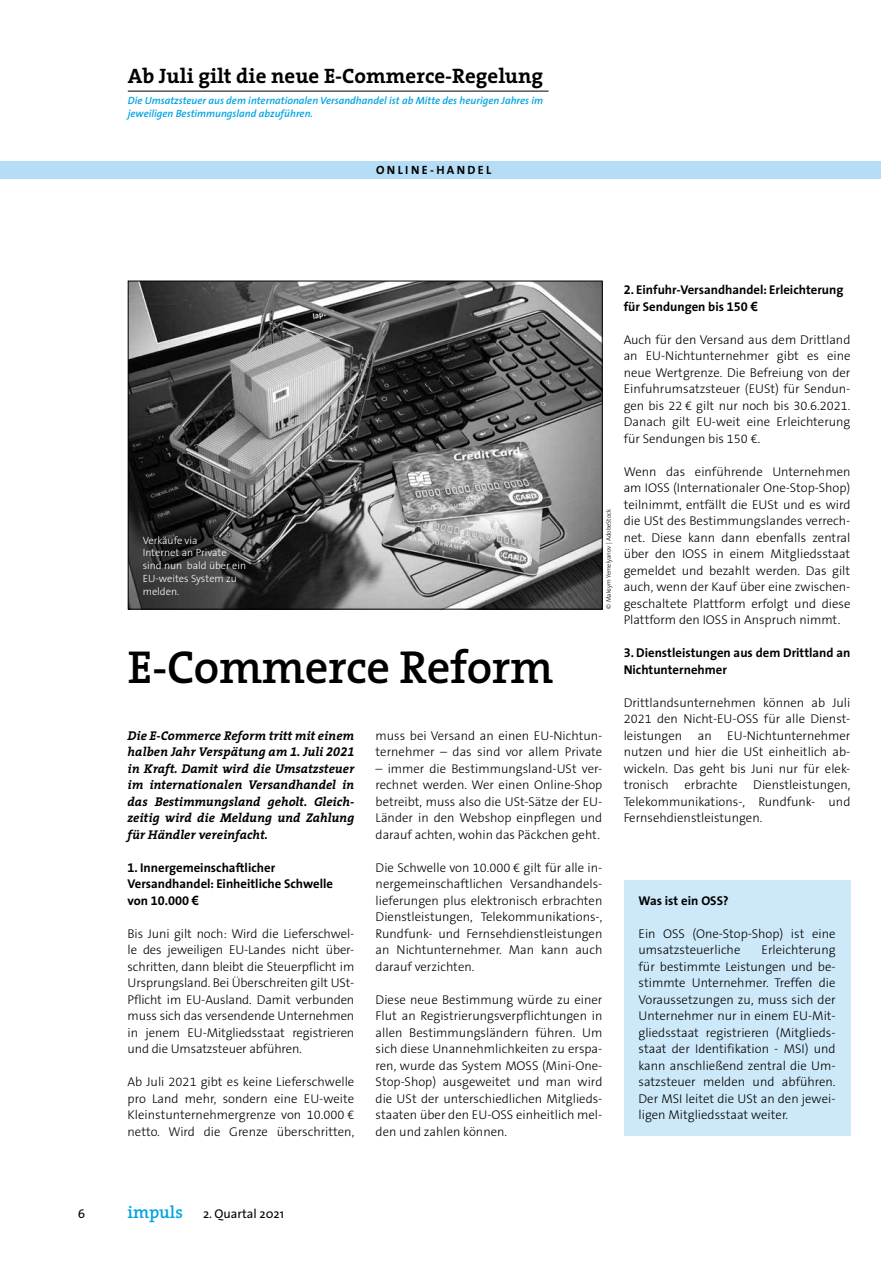
<style>
.page{position:relative;width:893px;height:1263px;background:#fff}
.page>*{position:absolute;margin:0;border:0;box-sizing:border-box;transform-origin:0 0}
.t1{font:600 46.5px "The Serif";letter-spacing:-.01em;color:#000}
.t2{font:700 21px "The Serif";color:#000}
.t3{font:300 12.75px/16.5px "The Sans B3";color:#000;text-align:justify}
.t4{font:italic 700 12.75px/16.5px "The Serif";color:#000;text-align:justify}
.t5{font:700 12.75px/16.5px "The Sans";color:#000}
.t6{font:12.75px "The Sans";color:#000}
.t7{font:12.75px "The Sans Bold Expert";color:#000}
.t8{font:12.75px "The Sans Caps";color:#000}
.t9{font:12px "The Sans Bold Caps";letter-spacing:.19em;color:#000}
.t10{font:italic 600 10.5px/12.8px "The Sans";color:#00a4e2}
.t11{font:300 10.5px/12.8px "The Sans B3";color:#fff}
.t12{font:300 6.45px "The Sans";letter-spacing:-.01em;color:#000}
.s1{font-family:"The Serif Bold Expert";font-weight:400}
.s2{font-family:"The Sans Bold Expert";font-weight:400}
.s3{font-family:"The Sans";font-weight:700}
.s4{font-family:"Arial";font-weight:700}
.s5{font-family:"Arial"}
.s6{font-family:"The Serif";font-weight:600;font-size:17.25px;color:#00a4e2}
</style>
<div class="page">
<hr style="left:128px;top:91px;width:421px;height:1px;background:#000">
<div style="left:0;top:162px;width:880px;height:17px;background:#b5def6"></div>
<img style="left:130px;top:283px;width:471px;height:324px">
<div style="left:128px;top:281px;width:475px;height:328px;border:1px solid #000"></div>
<div style="left:624px;top:880px;width:226px;height:256px;background:#cde9f9"></div>
<h2 class="t2" style="left:128px;top:59px;width:417px">Ab Juli gilt die neue E-Commerce-Regelung</h2>
<p class="t10" style="left:128px;top:94px;width:417px">Die Umsatzsteuer aus dem internationalen Versandhandel ist ab Mitte des heurigen Jahres im jeweiligen Bestimmungsland abzuführen.</p>
<p class="t9" style="left:376px;top:160px;width:116px">ONLINE-HANDEL</p>
<p class="t11" style="left:143px;top:534px;width:105px">Verkäufe via<br>Internet an Private sind nun bald über ein<br>EU-weites System zu melden.</p>
<h1 class="t1" style="left:128px;top:629px;width:427px">E-Commerce Reform</h1>
<p class="t12" style="left:603px;top:609px;width:101px;rotate:-90deg">© Maksym Yemelyanov | AdobeStock</p>
<p class="t4" style="left:128px;top:727px;width:228px">Die E-Commerce Reform tritt mit einem halben Jahr Verspätung am <span class="s1">1</span>. Juli <span class="s1">2021 </span>in Kraft. Damit wird die Umsatzsteuer im internationalen Versandhandel in das Bestimmungsland geholt. Gleich&shy;zeitig wird die Meldung und Zahlung für Händler vereinfacht.</p>
<p class="t5" style="left:128px;top:859px;width:207px"><span class="s2">1</span>. Innergemeinschaftlicher<br>Versandhandel: Einheitliche Schwelle</p>
<p class="t7" style="left:128px;top:890px;width:73px"><span class="s3">von</span> 10.000 <span class="s4">€</span></p>
<p class="t3" style="left:128px;top:926px;width:228px">Bis Juni gilt noch: Wird die Lieferschwel&shy;le des jeweiligen EU-Landes nicht über&shy;schritten, dann bleibt die Steuerpflicht im Ursprungsland. Bei Überschreiten gilt USt-Pflicht im EU-Ausland. Damit verbunden muss sich das versendende Unternehmen in jenem EU-Mitgliedsstaat registrieren und die Umsatzsteuer abführen.</p>
<p class="t3" style="left:128px;top:1074px;width:228px">Ab Juli 2021 gibt es keine Lieferschwelle pro Land mehr, sondern eine EU-weite Kleinstunternehmergrenze von 10.000 € netto. Wird die Grenze überschritten,</p>
<p class="t3" style="left:376px;top:728px;width:228px">muss bei Versand an einen EU-Nichtun&shy;ternehmer – das sind vor allem Private</p>
<p class="t3" style="left:376px;top:761px;width:228px">– immer die Bestimmungsland-USt ver&shy;rechnet werden. Wer einen Online-Shop betreibt, muss also die USt-Sätze der EU-Länder in den Webshop einpflegen und darauf achten, wohin das Päckchen geht.</p>
<p class="t3" style="left:376px;top:860px;width:228px">Die Schwelle von 10.000 € gilt für alle in&shy;nergemeinschaftlichen Versandhandels&shy;lieferungen plus elektronisch erbrachten Dienstleistungen, Telekommunikations-, Rundfunk- und Fernsehdienstleistungen an Nichtunternehmer. Man kann auch darauf verzichten.</p>
<p class="t3" style="left:376px;top:992px;width:228px">Diese neue Bestimmung würde zu einer Flut an Registrierungsverpflichtungen in allen Bestimmungsländern führen. Um sich diese Unannehmlichkeiten zu erspa&shy;ren, wurde das System MOSS (Mini-One-Stop-Shop) ausgeweitet und man wird die USt der unterschiedlichen Mitglieds&shy;staaten über den EU-OSS einheitlich mel&shy;den und zahlen können.</p>
<p class="t5" style="left:624px;top:281px;width:221px"><span class="s2">2</span>. Einfuhr-Versandhandel: Erleichterung für Sendungen bis <span class="s2">150</span> <span class="s5">€</span></p>
<p class="t3" style="left:624px;top:332px;width:228px">Auch für den Versand aus dem Drittland an EU-Nichtunternehmer gibt es eine neue Wertgrenze. Die Befreiung von der Einfuhrumsatzsteuer (EUSt) für Sendun&shy;gen bis 22 € gilt nur noch bis 30.6.2021.<br>Danach gilt EU-weit eine Erleichterung für Sendungen bis 150 €.</p>
<p class="t3" style="left:624px;top:464px;width:228px">Wenn das einführende Unternehmen am IOSS (Internationaler One-Stop-Shop) teilnimmt, entfällt die EUSt und es wird die USt des Bestimmungslandes verrech&shy;net. Diese kann dann ebenfalls zentral über den IOSS in einem Mitgliedsstaat gemeldet und bezahlt werden. Das gilt auch, wenn der Kauf über eine zwischen&shy;geschaltete Plattform erfolgt und diese Plattform den IOSS in Anspruch nimmt.</p>
<p class="t5" style="left:624px;top:644px;width:228px"><span class="s2">3</span>. Dienstleistungen aus dem Drittland an<br>Nichtunternehmer</p>
<p class="t3" style="left:624px;top:695px;width:228px">Drittlandsunternehmen können ab Juli 2021 den Nicht-EU-OSS für alle Dienst&shy;leistungen an EU-Nichtunternehmer nutzen und hier die USt einheitlich ab&shy;wickeln. Das geht bis Juni nur für elek&shy;tronisch erbrachte Dienstleistungen, Telekommunikations-, Rundfunk- und Fernsehdienstleistungen.</p>
<p class="t5" style="left:639px;top:892px;width:92px">Was ist ein OSS?</p>
<p class="t3" style="left:639px;top:926px;width:199px">Ein OSS (One-Stop-Shop) ist eine umsatzsteuerliche</p>
<p class="t3" style="left:639px;top:942px;width:199px;text-indent:123px">Erleichterung für bestimmte Leistungen und be&shy;stimmte Unternehmer. Treffen die Voraussetzungen zu, muss sich der Unternehmer nur in einem EU-Mit&shy;gliedsstaat registrieren (Mitglieds&shy;staat der Identifikation - MSI) und kann anschließend zentral die Um&shy;satzsteuer melden und abführen.<br>Der MSI leitet die USt an den jewei&shy;ligen Mitgliedsstaat weiter.</p>
<p class="t8" style="left:78px;top:1203px;width:9px">6</p>
<p class="t6" style="left:128px;top:1203px;width:158px"><span class="s6">impuls</span> 2. Quartal 2021</p>
</div>
